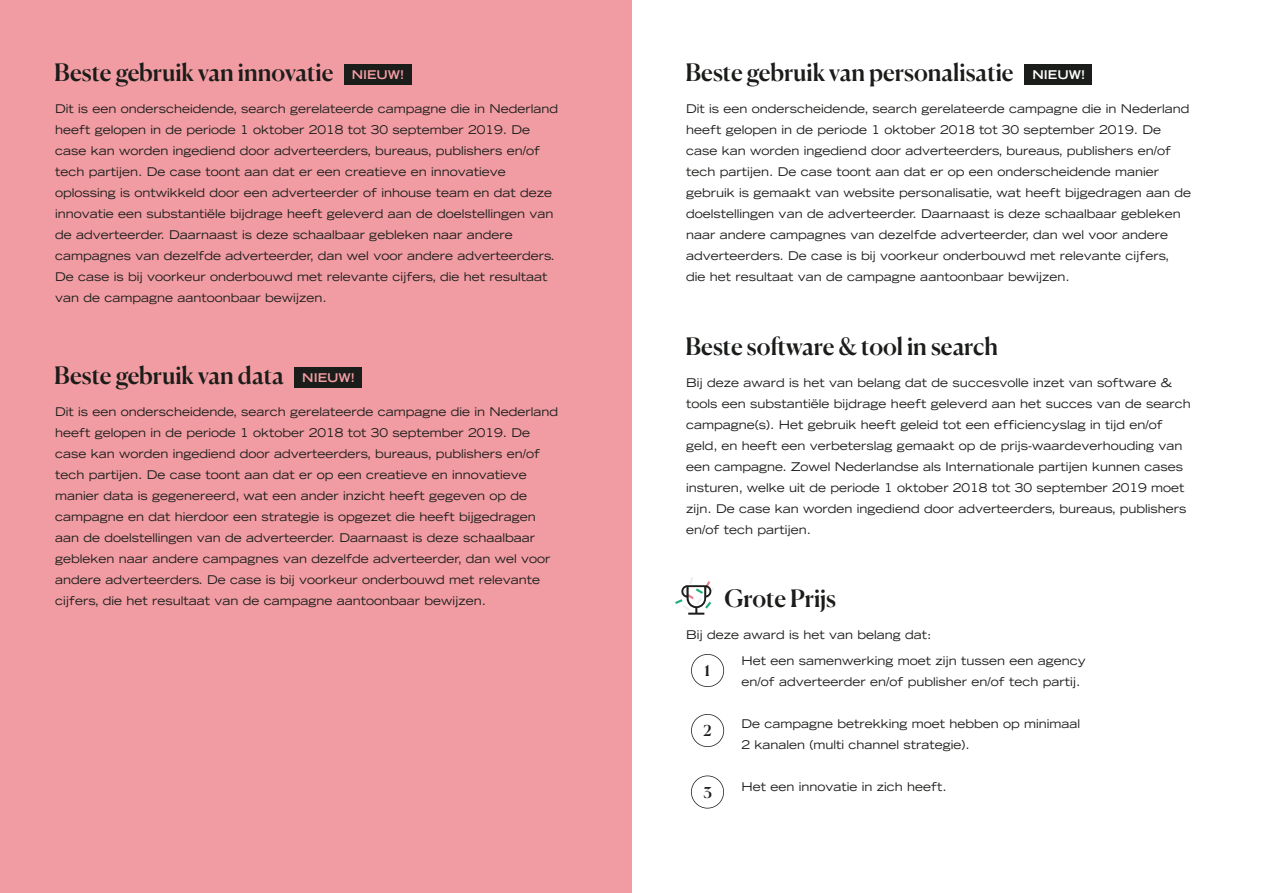
<style>
.page{position:relative;width:1263px;height:893px;background:#fff}
.page>*{position:absolute;margin:0;border:0;box-sizing:border-box;transform-origin:0 0}
.t1{font:500 24px "Canela";letter-spacing:-.005em;color:#1b1d1a}
.t2{font:500 15px "Canela";color:#1b1d1a}
.t3{font:expanded 12px/21px "Trade Gothic LT Std";color:#1b1d1a}
.s1{font-family:"Trade Gothic LT Std";font-weight:700;font-stretch:expanded;font-size:12px;color:#f19ca3}
.s2{font-family:"Trade Gothic LT Std";font-weight:700;font-stretch:expanded;font-size:12px;color:#fff}
</style>
<div class="page">
<div style="left:0;top:0;width:631px;height:893px;background:#f19ca3"></div>
<div style="left:344px;top:64px;width:67px;height:21px;background:#1b1d1a"></div>
<div style="left:294px;top:367px;width:68px;height:21px;background:#1b1d1a"></div>
<div style="left:1024px;top:64px;width:68px;height:21px;background:#1b1d1a"></div>
<svg style="left:691px;top:654px;width:33px;height:33px"></svg>
<svg style="left:691px;top:714px;width:33px;height:33px"></svg>
<svg style="left:691px;top:775px;width:33px;height:33px"></svg>
<svg style="left:675px;top:577px;width:39px;height:38px"></svg>
<h1 class="t1" style="left:54px;top:54px;width:352px">Beste gebruik van innovatie <span class="s1">NIEUW!</span></h1>
<p class="t3" style="left:55px;top:100px;width:505px">Dit is een onderscheidende, search gerelateerde campagne die in Nederland heeft gelopen in de periode 1 oktober 2018 tot 30 september 2019. De case kan worden ingediend door adverteerders, bureaus, publishers en/of tech partijen. De case toont aan dat er een creatieve en innovatieve oplossing is ontwikkeld door een adverteerder of inhouse team en dat deze innovatie een substantiële bijdrage heeft geleverd aan de doelstellingen van de adverteerder. Daarnaast is deze schaalbaar gebleken naar andere campagnes van dezelfde adverteerder, dan wel voor andere adverteerders.<br>De case is bij voorkeur onderbouwd met relevante cijfers, die het resultaat van de campagne aantoonbaar bewijzen.</p>
<h1 class="t1" style="left:54px;top:357px;width:302px">Beste gebruik van data <span class="s1">NIEUW!</span></h1>
<p class="t3" style="left:55px;top:403px;width:505px">Dit is een onderscheidende, search gerelateerde campagne die in Nederland heeft gelopen in de periode 1 oktober 2018 tot 30 september 2019. De case kan worden ingediend door adverteerders, bureaus, publishers en/of tech partijen. De case toont aan dat er op een creatieve en innovatieve manier data is gegenereerd, wat een ander inzicht heeft gegeven op de campagne en dat hierdoor een strategie is opgezet die heeft bijgedragen aan de doelstellingen van de adverteerder. Daarnaast is deze schaalbaar gebleken naar andere campagnes van dezelfde adverteerder, dan wel voor andere adverteerders. De case is bij voorkeur onderbouwd met relevante cijfers, die het resultaat van de campagne aantoonbaar bewijzen.</p>
<h1 class="t1" style="left:685px;top:54px;width:401px">Beste gebruik van personalisatie <span class="s2">NIEUW!</span></h1>
<p class="t3" style="left:686px;top:100px;width:506px">Dit is een onderscheidende, search gerelateerde campagne die in Nederland heeft gelopen in de periode 1 oktober 2018 tot 30 september 2019. De case kan worden ingediend door adverteerders, bureaus, publishers en/of tech partijen. De case toont aan dat er op een onderscheidende manier gebruik is gemaakt van website personalisatie, wat heeft bijgedragen aan de doelstellingen van de adverteerder. Daarnaast is deze schaalbaar gebleken naar andere campagnes van dezelfde adverteerder, dan wel voor andere adverteerders. De case is bij voorkeur onderbouwd met relevante cijfers, die het resultaat van de campagne aantoonbaar bewijzen.</p>
<h1 class="t1" style="left:685px;top:327px;width:314px">Beste software &amp; tool in search</h1>
<p class="t3" style="left:686px;top:374px;width:506px">Bij deze award is het van belang dat de succesvolle inzet van software &amp; tools een substantiële bijdrage heeft geleverd aan het succes van de search campagne(s). Het gebruik heeft geleid tot een efficiencyslag in tijd en/of geld, en heeft een verbeterslag gemaakt op de prijs-waardeverhouding van een campagne. Zowel Nederlandse als Internationale partijen kunnen cases insturen, welke uit de periode 1 oktober 2018 tot 30 september 2019 moet zijn. De case kan worden ingediend door adverteerders, bureaus, publishers en/of tech partijen.</p>
<h1 class="t1" style="left:724px;top:579px;width:113px">Grote Prijs</h1>
<p class="t3" style="left:686px;top:626px;width:247px">Bij deze award is het van belang dat:</p>
<p class="t2" style="left:704px;top:659px;width:7px">1</p>
<p class="t2" style="left:703px;top:719px;width:10px">2</p>
<p class="t2" style="left:703px;top:781px;width:10px">3</p>
<p class="t3" style="left:741px;top:652px;width:346px">Het een samenwerking moet zijn tussen een agency en/of adverteerder en/of publisher en/of tech partij.</p>
<p class="t3" style="left:741px;top:715px;width:340px">De campagne betrekking moet hebben op minimaal<br>2 kanalen (multi channel strategie).</p>
<p class="t3" style="left:741px;top:778px;width:207px">Het een innovatie in zich heeft.</p>
</div>
